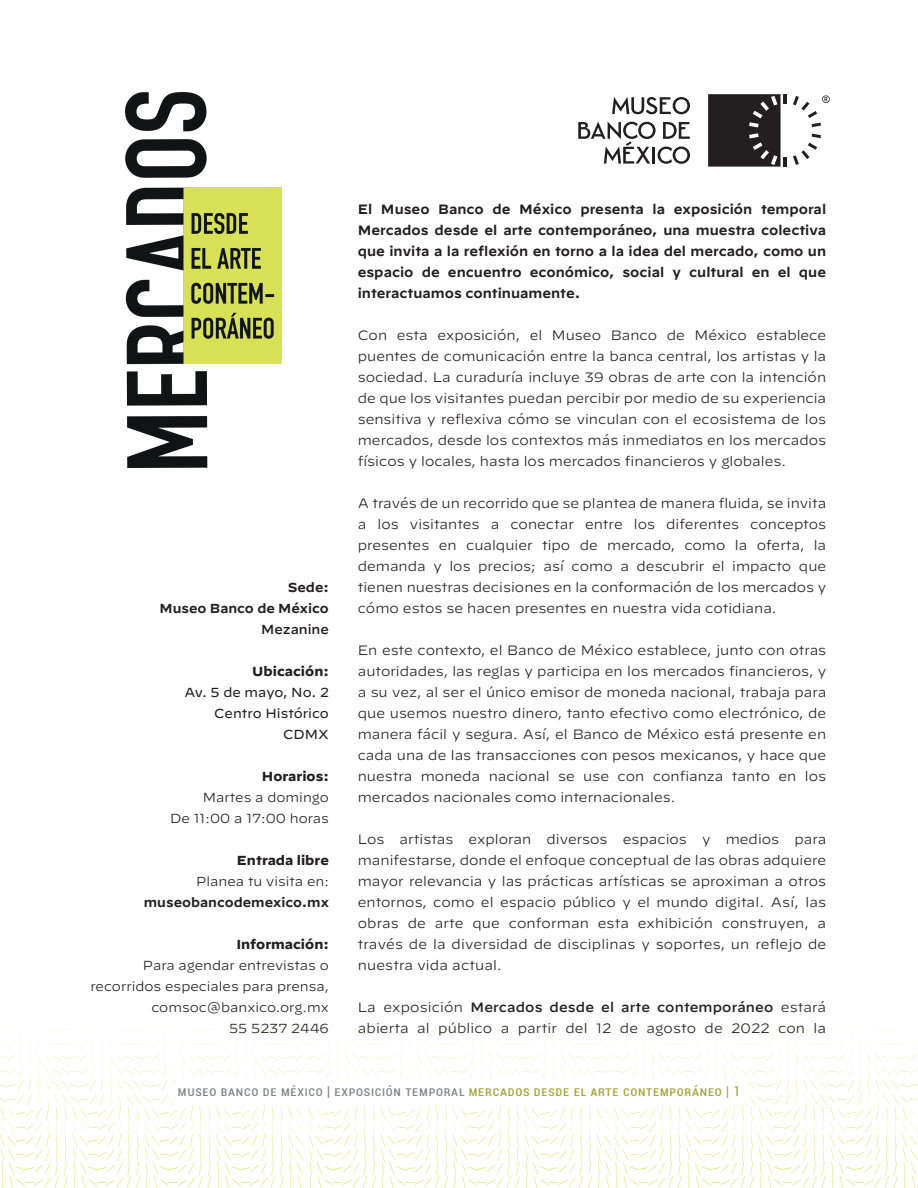
<style>
.page{position:relative;width:918px;height:1188px;background:#fff}
.page>*{position:absolute;margin:0;border:0;box-sizing:border-box;transform-origin:0 0}
.t1{font:300 13.5px/21px "Decimal";color:#231f20;text-align:justify}
.t2{font:600 13.5px/21px "Decimal";color:#231f20;text-align:justify}
.t3{font:condensed 13.5px "Roboto";letter-spacing:.05em;color:#808285}
.t4{font:300 13.05px/21px "Decimal";color:#231f20;text-align:right}
.t5{font:600 13.05px/21px "Decimal";color:#231f20;text-align:right}
.t6{font:700 13.05px "Decimal";color:#231f20}
.t7{font:13.05px/21px "Decimal";color:#231f20;text-align:right}
.t8{font:500 13.05px "Decimal";color:#231f20}
.s1{font-weight:500}
.s2{color:#a2a436}
</style>
<div class="page">
<img style="left:125px;top:92px;width:157px;height:376px">
<svg style="left:793px;top:134px;width:28px;height:31px"></svg>
<svg style="left:612px;top:97px;width:78px;height:17px"></svg>
<svg style="left:578px;top:122px;width:112px;height:42px"></svg>
<svg style="left:708px;top:94px;width:79px;height:73px;background:#3d3a3b"></svg>
<svg style="left:793px;top:95px;width:37px;height:32px"></svg>
<svg style="left:0;top:1027px;width:918px;height:161px"></svg>
<div style="left:169px;top:1081px;width:580px;height:24px;background:#fff;border-radius:12px"></div>
<p class="t5" style="left:160px;top:575px;width:171px">Sede:<br>Museo Banco de México</p>
<p class="t8" style="left:261px;top:617px;width:69px">Mezanine</p>
<p class="t6" style="left:252px;top:664px;width:78px">Ubicación:</p>
<p class="t7" style="left:184px;top:682px;width:146px">Av. 5 de mayo, No. 2<br>Centro Histórico<br>CDMX</p>
<p class="t6" style="left:262px;top:769px;width:68px">Horarios:</p>
<p class="t4" style="left:170px;top:787px;width:160px">Martes a domingo<br>De 11:00 a 17:00 horas</p>
<p class="t6" style="left:237px;top:853px;width:93px">Entrada libre</p>
<p class="t4" style="left:196px;top:871px;width:134px">Planea tu visita en:</p>
<p class="t5" style="left:144px;top:890px;width:187px">museobancodemexico.mx</p>
<p class="t6" style="left:236px;top:937px;width:94px">Información:</p>
<p class="t4" style="left:90px;top:955px;width:240px">Para agendar entrevistas o recorridos especiales para prensa, comsoc@banxico.org.mx<br>55 5237 2446</p>
<p class="t2" style="left:358px;top:197px;width:470px">El Museo Banco de México presenta la exposición temporal Mercados desde el arte contemporáneo, una muestra colectiva que invita a la reflexión en torno a la idea del mercado, como un espacio de encuentro económico, social y cultural en el que interactuamos continuamente.</p>
<p class="t1" style="left:358px;top:325px;width:470px">Con esta exposición, el Museo Banco de México establece puentes de comunicación entre la banca central, los artistas y la sociedad. La curaduría incluye 39 obras de arte con la intención de que los visitantes puedan percibir por medio de su experiencia sensitiva y reflexiva cómo se vinculan con el ecosistema de los mercados, desde los contextos más inmediatos en los mercados físicos y locales, hasta los mercados financieros y globales.</p>
<p class="t1" style="left:358px;top:493px;width:470px">A través de un recorrido que se plantea de manera fluida, se invita a los visitantes a conectar entre los diferentes conceptos presentes en cualquier tipo de mercado, como la oferta, la demanda y los precios; así como a descubrir el impacto que tienen nuestras decisiones en la conformación de los mercados y cómo estos se hacen presentes en nuestra vida cotidiana.</p>
<p class="t1" style="left:358px;top:640px;width:470px">En este contexto, el Banco de México establece, junto con otras autoridades, las reglas y participa en los mercados financieros, y a su vez, al ser el único emisor de moneda nacional, trabaja para que usemos nuestro dinero, tanto efectivo como electrónico, de manera fácil y segura. Así, el Banco de México está presente en cada una de las transacciones con pesos mexicanos, y hace que nuestra moneda nacional se use con confianza tanto en los mercados nacionales como internacionales.</p>
<p class="t1" style="left:358px;top:829px;width:470px">Los artistas exploran diversos espacios y medios para manifestarse, donde el enfoque conceptual de las obras adquiere mayor relevancia y las prácticas artísticas se aproximan a otros entornos, como el espacio público y el mundo digital. Así, las obras de arte que conforman esta exhibición construyen, a través de la diversidad de disciplinas y soportes, un reflejo de nuestra vida actual.</p>
<p class="t1" style="left:358px;top:997px;width:470px">La exposición <span class="s1">Mercados desde el arte contemporáneo</span> estará abierta al público a partir del 12 de agosto de 2022 con la</p>
<p class="t3" style="left:178px;top:1082px;width:564px">MUSEO BANCO DE MÉXICO | EXPOSICIÓN TEMPORAL <span class="s2">MERCADOS DESDE EL ARTE CONTEMPORÁNEO | 1</span></p>
</div>
